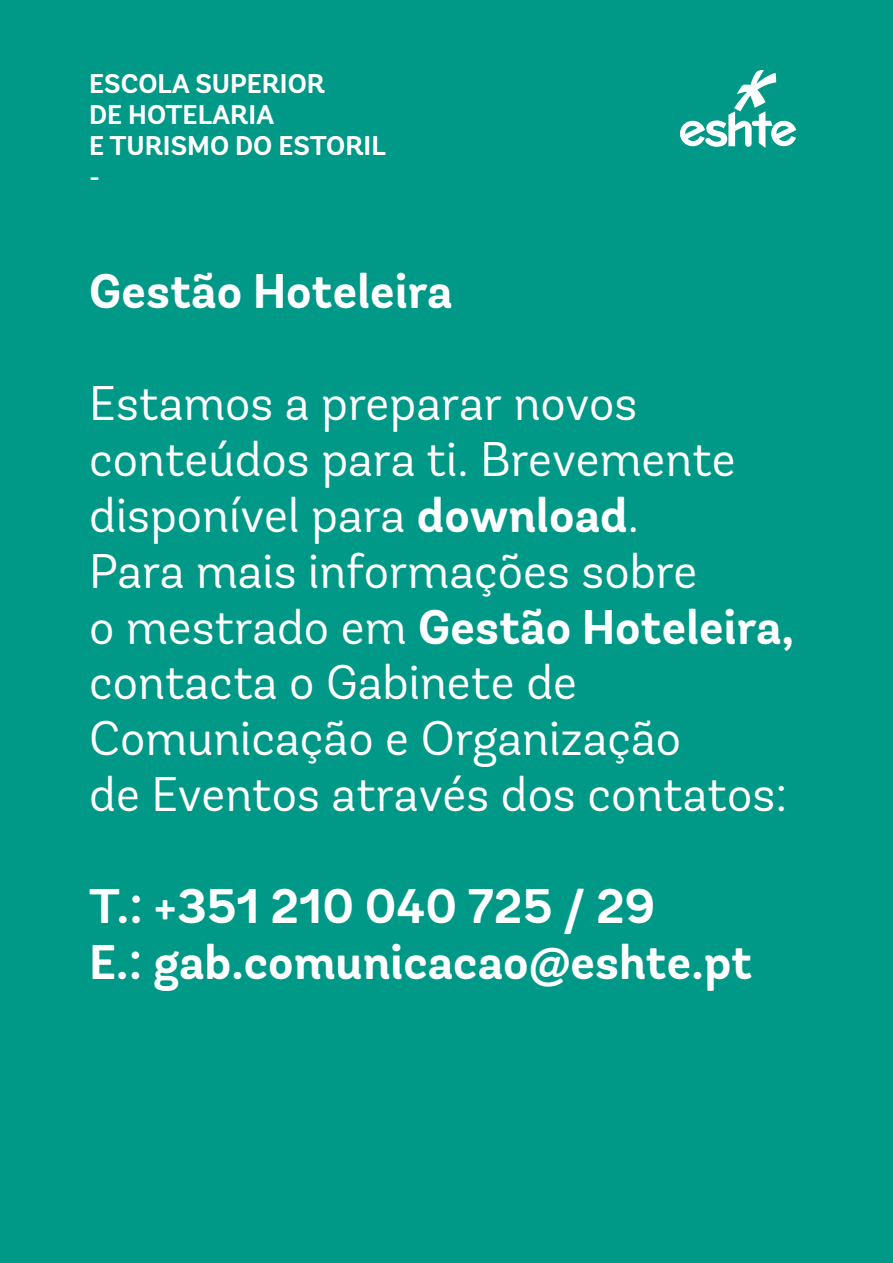
<style>
.page{position:relative;width:893px;height:1263px;background:#009886}
.page>*{position:absolute;margin:0;border:0;box-sizing:border-box;transform-origin:0 0}
.t1{font:48.6px/55.9px "Andes Rounded";color:#fff}
.t2{font:700 48.6px/55.9px "Andes Rounded";color:#fff}
.t3{font:700 27px/31px "Andes Rounded";color:#fff}
.s1{font-weight:700}
</style>
<div class="page">
<svg style="left:680px;top:70px;width:116px;height:78px"></svg>
<p class="t3" style="left:89px;top:69px;width:298px">ESCOLA SUPERIOR<br>DE HOTELARIA<br>E TURISMO DO ESTORIL -</p>
<p class="t2" style="left:89px;top:265px;width:365px">Gestão Hoteleira</p>
<p class="t1" style="left:89px;top:375px;width:707px">Estamos a preparar novos conteúdos para ti. Brevemente disponível para <span class="s1">download</span>.<br>Para mais informações sobre<br>o mestrado em <span class="s1">Gestão Hoteleira, </span>contacta o Gabinete de<br>Comunicação e Organização<br>de Eventos através dos contatos:</p>
<p class="t2" style="left:89px;top:880px;width:665px">T.: +351 210 040 725 / 29<br>E.: gab.comunicacao@eshte.pt</p>
</div>
